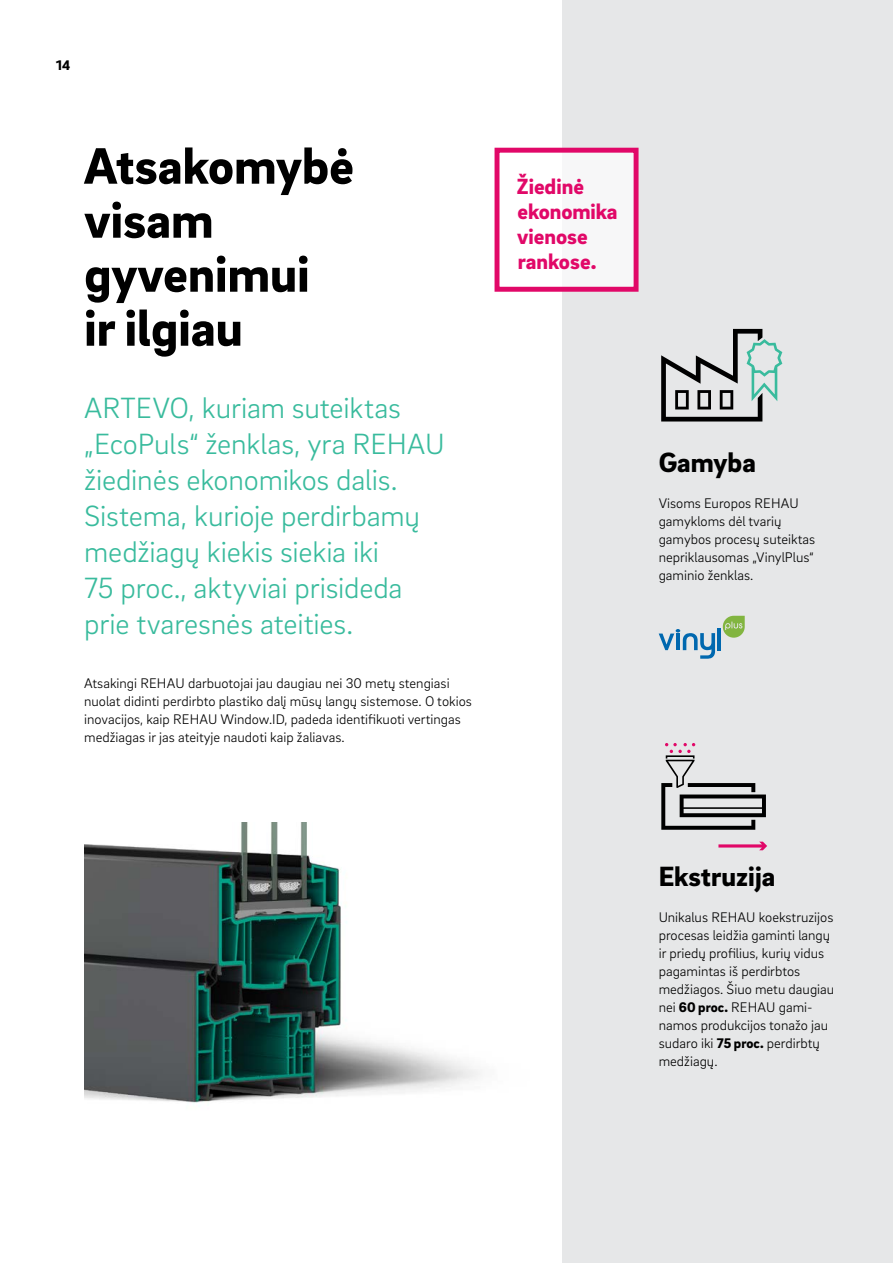
<style>
.page{position:relative;width:893px;height:1263px;background:#fff}
.page>*{position:absolute;margin:0;border:0;box-sizing:border-box;transform-origin:0 0}
._01__Headline_-_35pt_-_left_-_black{font:900 52.5px/54px "Brix Sans";color:#000}
._11__Highlighter_-_20pt_-_black_-_left{font:300 30px/36px "Brix Sans";letter-spacing:-.005em;color:#39bb9d}
._03__Headline_-_19pt_-_left{font:900 28.5px "Brix Sans";color:#000}
._52__EC_headline_-_15pt_-_black{font:900 22.5px/24.8px "Brix Sans";color:#e10868}
._16__Body_text_-_9_5pt{font:300 14.25px/18px "Brix Sans";color:#000}
.t1{font:900 14.25px "Brix Sans";color:#000}
.s1{font-weight:900}
</style>
<div class="page">
<div style="left:563px;top:0;width:330px;height:1263px;background:#e6e7e8"></div>
<svg style="left:723px;top:616px;width:22px;height:22px"></svg>
<hr style="left:717px;top:628px;width:4px;height:22px;background:#0068af">
<svg style="left:659px;top:629px;width:56px;height:30px"></svg>
<div style="left:497px;top:150px;width:139px;height:139px;background:#f7f7f8"></div>
<div style="left:495px;top:148px;width:144px;height:144px;border:5px solid #e10868"></div>
<img style="left:84px;top:823px;width:397px;height:280px">
<svg style="left:718px;top:842px;width:49px;height:8px"></svg>
<svg style="left:661px;top:743px;width:105px;height:87px"></svg>
<svg style="left:661px;top:329px;width:121px;height:92px"></svg>
<p class="t1" style="left:56px;top:56px;width:16px">14</p>
<p class="_01__Headline_-_35pt_-_left_-_black" style="left:84px;top:136px;width:271px">Atsakomybė visam gyvenimui ir ilgiau</p>
<p class="_11__Highlighter_-_20pt_-_black_-_left" style="left:84px;top:388px;width:362px">ARTEVO, kuriam suteiktas „EcoPuls“ ženklas, yra REHAU žiedinės ekonomikos dalis.<br>Sistema, kurioje perdirbamų medžiagų kiekis siekia iki<br>75 proc., aktyviai prisideda prie tvaresnės ateities.</p>
<p class="_16__Body_text_-_9_5pt" style="left:84px;top:673px;width:389px">Atsakingi REHAU darbuotojai jau daugiau nei 30 metų stengiasi nuolat didinti perdirbto plastiko dalį mūsų langų sistemose. O tokios inovacijos, kaip REHAU Window.ID, padeda identifikuoti vertingas medžiagas ir jas ateityje naudoti kaip žaliavas.</p>
<p class="_52__EC_headline_-_15pt_-_black" style="left:517px;top:173px;width:102px">Žiedinė ekonomika vienose rankose.</p>
<p class="_03__Headline_-_19pt_-_left" style="left:659px;top:443px;width:99px">Gamyba</p>
<p class="_16__Body_text_-_9_5pt" style="left:659px;top:493px;width:158px">Visoms Europos REHAU gamykloms dėl tvarių gamybos procesų suteiktas nepriklausomas „VinylPlus“ gaminio ženklas.</p>
<p class="_03__Headline_-_19pt_-_left" style="left:659px;top:857px;width:118px">Ekstruzija</p>
<p class="_16__Body_text_-_9_5pt" style="left:659px;top:907px;width:177px">Unikalus REHAU koekstruzijos procesas leidžia gaminti langų ir priedų profilius, kurių vidus pagamintas iš perdirbtos medžiagos. Šiuo metu daugiau nei <span class="s1">60 proc.</span> REHAU gami&shy;namos produkcijos tonažo jau sudaro iki <span class="s1">75 proc.</span> perdirbtų medžiagų.</p>
</div>
